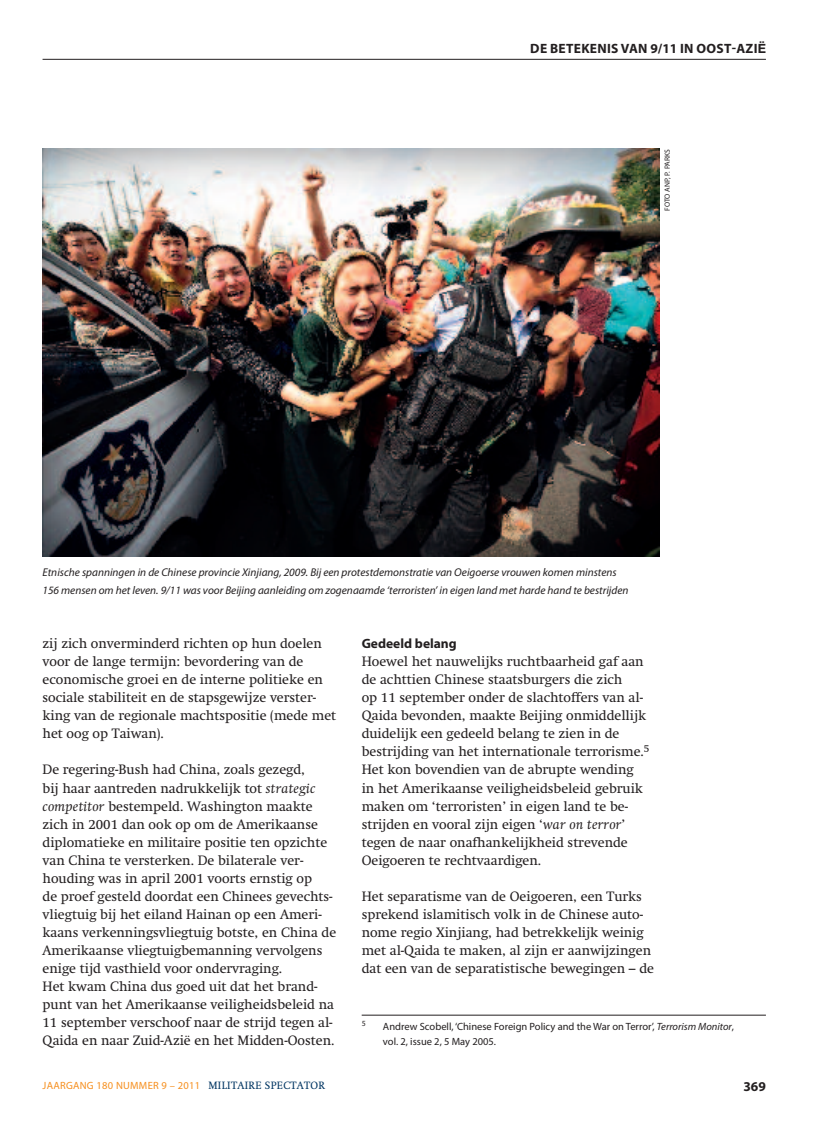
<style>
.page{position:relative;width:817px;height:1136px;background:#fff}
.page>*{position:absolute;margin:0;border:0;box-sizing:border-box;transform-origin:0 0}
.t1{font:13.5px/18px "Swift";color:#231f20}
.t2{font:700 13.5px "Myriad Pro";letter-spacing:.02em;color:#231f20}
.t3{font:700 13.5px "Myriad Pro";color:#231f20}
.t4{font:italic 11.25px/18px "Myriad Pro";color:#231f20}
.t5{font:10.5px/15px "Myriad Pro";color:#231f20}
.t6{font:10.5px "Myriad Pro";letter-spacing:.025em;color:#f68f1e}
.t7{font:7.8px "Myriad Pro";color:#231f20}
.t8{font:7.5px "Myriad Pro";letter-spacing:.02em;color:#231f20}
.s1{font-family:"Helvetica Neue";font-size:12.75px}
.s2{font-style:italic}
.s3{font-family:"Swift";color:#003562}
</style>
<div class="page">
<hr style="left:43px;top:59px;width:722px;height:1px;background:#231f20">
<img style="left:43px;top:149px;width:616px;height:408px">
<hr style="left:361px;top:1014px;width:404px;height:1px;background:#231f20">
<p class="t2" style="left:530px;top:43px;width:237px">DE BETEKENIS VAN 9/11 IN OOST-AZI<span class="s1">Ë</span></p>
<p class="t8" style="left:664px;top:211px;width:64px;rotate:-90deg">FOTO ANP, P. PARKS</p>
<p class="t4" style="left:43px;top:564px;width:587px">Etnische spanningen in de Chinese provincie Xinjiang, 2009. Bij een protestdemonstratie van Oeigoerse vrouwen komen minstens<br>156 mensen om het leven. 9/11 was voor Beijing aanleiding om zogenaamde ‘terroristen’ in eigen land met harde hand te bestrijden</p>
<p class="t1" style="left:43px;top:636px;width:295px">zij zich onverminderd richten op hun doelen voor de lange termijn: bevordering van de economische groei en de interne politieke en sociale stabiliteit en de stapsgewijze verster&shy;king van de regionale machtspositie (mede met het oog op Taiwan).</p>
<p class="t1" style="left:43px;top:762px;width:295px">De regering-Bush had China, zoals gezegd,<br>bij haar aantreden nadrukkelijk tot <span class="s2">strategic competitor</span> bestempeld. Washington maakte zich in 2001 dan ook op om de Amerikaanse diplomatieke en militaire positie ten opzichte van China te versterken. De bilaterale ver&shy;houding was in april 2001 voorts ernstig op<br>de proef gesteld doordat een Chinees gevechts&shy;vliegtuig bij het eiland Hainan op een Ameri&shy;kaans verkenningsvliegtuig botste, en China de Amerikaanse vliegtuigbemanning vervolgens enige tijd vasthield voor ondervraging.<br>Het kwam China dus goed uit dat het brand&shy;punt van het Amerikaanse veiligheidsbeleid na 11 september verschoof naar de strijd tegen al-Qaida en naar Zuid-Azië en het Midden-Oosten.</p>
<p class="t3" style="left:361px;top:638px;width:97px">Gedeeld belang</p>
<p class="t1" style="left:361px;top:654px;width:289px">Hoewel het nauwelijks ruchtbaarheid gaf aan de achttien Chinese staatsburgers die zich<br>op 11 september onder de slachtoffers van al-Qaida bevonden, maakte Beijing onmiddellijk duidelijk een gedeeld belang te zien in de bestrijding van het internationale terrorisme.<sup>5<br></sup>Het kon bovendien van de abrupte wending in het Amerikaanse veiligheidsbeleid gebruik maken om ‘terroristen’ in eigen land te be&shy;strijden en vooral zijn eigen ‘<span class="s2">war on terror</span>’ tegen de naar onafhankelijkheid strevende Oeigoeren te rechtvaardigen.</p>
<p class="t1" style="left:361px;top:888px;width:294px">Het separatisme van de Oeigoeren, een Turks sprekend islamitisch volk in de Chinese auto&shy;nome regio Xinjiang, had betrekkelijk weinig met al-Qaida te maken, al zijn er aanwijzingen dat een van de separatistische bewegingen – de</p>
<p class="t7" style="left:361px;top:1020px;width:6px">5</p>
<p class="t5" style="left:383px;top:1019px;width:352px">Andrew Scobell, ‘Chinese Foreign Policy and the War on Terror’, <span class="s2">Terrorism Monitor</span>, vol. 2, issue 2, 5 May 2005.</p>
<p class="t6" style="left:43px;top:1080px;width:284px">JAARGANG 180 NUMMER 9 – 2011 <span class="s3">MILITAIRE SPECTATOR</span></p>
<p class="t2" style="left:743px;top:1081px;width:24px">369</p>
</div>
